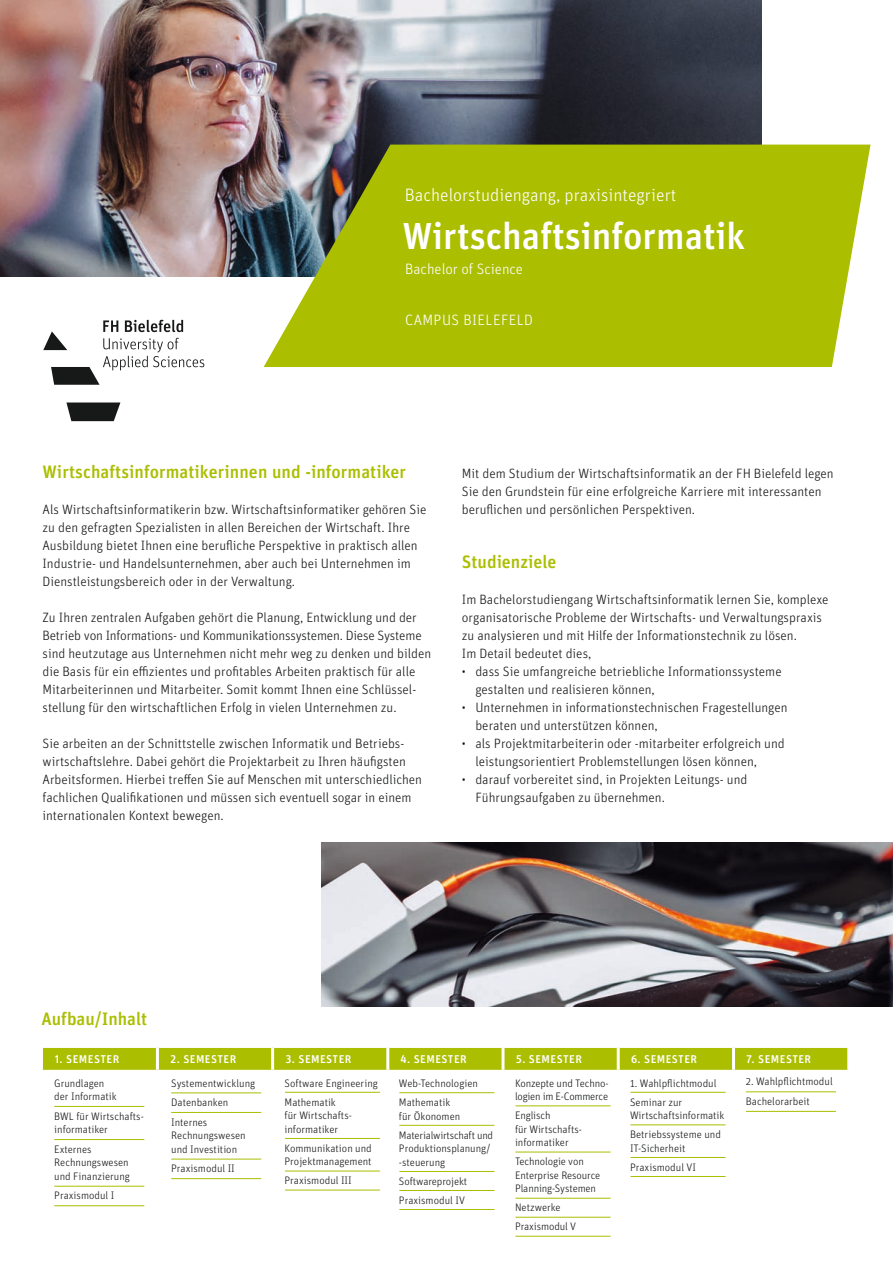
<style>
.page{position:relative;width:893px;height:1263px;background:#fff}
.page>*{position:absolute;margin:0;border:0;box-sizing:border-box;transform-origin:0 0}
.t1{font:500 37.5px "Unit Pro";color:#fff}
.t2{font:500 18px "Unit Pro";letter-spacing:.005em;color:#abbe00}
.t3{font:300 18px "Unit Pro";color:#fff}
.t4{font:300 15px "Unit Pro";color:#fff}
.t5{font:300 13.5px/18px "Unit Pro";color:#171818}
.t6{font:500 11.25px "Unit Pro";letter-spacing:.04em;color:#fff}
.t7{font:300 10.8px/13.6px "Unit Pro";color:#171818}
.t8{font:300 10.8px/19px "Unit Pro";letter-spacing:-.02em;color:#171818}
</style>
<div class="page">
<img style="left:0;top:0;width:761px;height:276px">
<div style="left:43px;top:1048px;width:804px;height:22px;background:#abbe00"></div>
<hr style="left:156px;top:1048px;width:3px;height:22px;background:#fff">
<hr style="left:271px;top:1048px;width:3px;height:22px;background:#fff">
<hr style="left:386px;top:1048px;width:3px;height:22px;background:#fff">
<hr style="left:501px;top:1048px;width:3px;height:22px;background:#fff">
<hr style="left:617px;top:1048px;width:3px;height:22px;background:#fff">
<hr style="left:732px;top:1048px;width:3px;height:22px;background:#fff">
<hr style="left:171px;top:1092px;width:90px;height:1px;background:#abbe00">
<hr style="left:171px;top:1112px;width:90px;height:1px;background:#abbe00">
<hr style="left:171px;top:1159px;width:90px;height:1px;background:#abbe00">
<hr style="left:171px;top:1178px;width:90px;height:1px;background:#abbe00">
<hr style="left:285px;top:1092px;width:95px;height:1px;background:#abbe00">
<hr style="left:285px;top:1138px;width:95px;height:1px;background:#abbe00">
<hr style="left:285px;top:1171px;width:95px;height:1px;background:#abbe00">
<hr style="left:285px;top:1190px;width:95px;height:1px;background:#abbe00">
<hr style="left:399px;top:1092px;width:95px;height:1px;background:#abbe00">
<hr style="left:399px;top:1125px;width:95px;height:1px;background:#abbe00">
<hr style="left:399px;top:1171px;width:95px;height:1px;background:#abbe00">
<hr style="left:399px;top:1190px;width:95px;height:1px;background:#abbe00">
<hr style="left:399px;top:1209px;width:95px;height:1px;background:#abbe00">
<hr style="left:515px;top:1105px;width:95px;height:1px;background:#abbe00">
<hr style="left:515px;top:1152px;width:95px;height:1px;background:#abbe00">
<hr style="left:515px;top:1198px;width:95px;height:1px;background:#abbe00">
<hr style="left:515px;top:1217px;width:95px;height:1px;background:#abbe00">
<hr style="left:515px;top:1236px;width:95px;height:1px;background:#abbe00">
<hr style="left:630px;top:1092px;width:96px;height:1px;background:#abbe00">
<hr style="left:630px;top:1124px;width:96px;height:1px;background:#abbe00">
<hr style="left:630px;top:1157px;width:96px;height:1px;background:#abbe00">
<hr style="left:630px;top:1176px;width:96px;height:1px;background:#abbe00">
<hr style="left:746px;top:1091px;width:90px;height:1px;background:#abbe00">
<hr style="left:746px;top:1111px;width:90px;height:1px;background:#abbe00">
<hr style="left:54px;top:1106px;width:90px;height:1px;background:#abbe00">
<hr style="left:54px;top:1139px;width:90px;height:1px;background:#abbe00">
<hr style="left:54px;top:1186px;width:90px;height:1px;background:#abbe00">
<hr style="left:54px;top:1205px;width:90px;height:1px;background:#abbe00">
<img style="left:322px;top:842px;width:571px;height:165px">
<svg style="left:66px;top:402px;width:54px;height:19px"></svg>
<svg style="left:43px;top:320px;width:161px;height:65px"></svg>
<svg style="left:264px;top:145px;width:606px;height:222px;background:#a8b915"></svg>
<h2 class="t3" style="left:405px;top:184px;width:273px">Bachelorstudiengang, praxisintegriert</h2>
<h1 class="t1" style="left:402px;top:212px;width:344px">Wirtschaftsinformatik</h1>
<p class="t4" style="left:405px;top:260px;width:119px">Bachelor of Science</p>
<p class="t4" style="left:405px;top:311px;width:129px">CAMPUS BIELEFELD</p>
<h2 class="t2" style="left:43px;top:460px;width:365px">Wirtschaftsinformatikerinnen und -informatiker</h2>
<p class="t5" style="left:43px;top:501px;width:385px">Als Wirtschaftsinformatikerin bzw. Wirtschaftsinformatiker gehören Sie zu den gefragten Spezialisten in allen Bereichen der Wirtschaft. Ihre Ausbildung bietet Ihnen eine berufliche Perspektive in praktisch allen Industrie- und Handelsunternehmen, aber auch bei Unternehmen im Dienstleistungsbereich oder in der Verwaltung.</p>
<p class="t5" style="left:43px;top:609px;width:390px">Zu Ihren zentralen Aufgaben gehört die Planung, Entwicklung und der Betrieb von Informations- und Kommunikationssystemen. Diese Systeme sind heutzutage aus Unternehmen nicht mehr weg zu denken und bilden die Basis für ein effizientes und profitables Arbeiten praktisch für alle Mitarbeiterinnen und Mitarbeiter. Somit kommt Ihnen eine Schlüssel&shy;stellung für den wirtschaftlichen Erfolg in vielen Unternehmen zu.</p>
<p class="t5" style="left:43px;top:735px;width:381px">Sie arbeiten an der Schnittstelle zwischen Informatik und Betriebs&shy;wirtschaftslehre. Dabei gehört die Projektarbeit zu Ihren häufigsten Arbeitsformen. Hierbei treffen Sie auf Menschen mit unterschiedlichen fachlichen Qualifikationen und müssen sich eventuell sogar in einem internationalen Kontext bewegen.</p>
<p class="t5" style="left:462px;top:465px;width:373px">Mit dem Studium der Wirtschaftsinformatik an der FH Bielefeld legen<br>Sie den Grundstein für eine erfolgreiche Karriere mit interessanten beruflichen und persönlichen Perspektiven.</p>
<h2 class="t2" style="left:462px;top:550px;width:96px">Studienziele</h2>
<p class="t5" style="left:462px;top:591px;width:368px">Im Bachelorstudiengang Wirtschaftsinformatik lernen Sie, komplexe organisatorische Probleme der Wirtschafts- und Verwaltungspraxis zu analysieren und mit Hilfe der Informationstechnik zu lösen.<br>Im Detail bedeutet dies,</p>
<p class="t5" style="left:475px;top:663px;width:308px;text-indent:-14px">• dass Sie umfangreiche betriebliche Informationssysteme gestalten und realisieren können,</p>
<p class="t5" style="left:475px;top:699px;width:314px;text-indent:-14px">• Unternehmen in informationstechnischen Fragestellungen beraten und unterstützen können,</p>
<p class="t5" style="left:475px;top:735px;width:311px;text-indent:-14px">• als Projektmitarbeiterin oder -mitarbeiter erfolgreich und leistungsorientiert Problemstellungen lösen können,</p>
<p class="t5" style="left:475px;top:771px;width:274px;text-indent:-14px">• darauf vorbereitet sind, in Projekten Leitungs- und<br>Führungsaufgaben zu übernehmen.</p>
<h2 class="t2" style="left:41px;top:1007px;width:107px">Aufbau/Inhalt</h2>
<p class="t6" style="left:55px;top:1052px;width:66px">1. SEMESTER</p>
<p class="t6" style="left:170px;top:1052px;width:68px">2. SEMESTER</p>
<p class="t6" style="left:285px;top:1052px;width:68px">3. SEMESTER</p>
<p class="t6" style="left:401px;top:1052px;width:68px">4. SEMESTER</p>
<p class="t6" style="left:516px;top:1052px;width:68px">5. SEMESTER</p>
<p class="t6" style="left:631px;top:1052px;width:68px">6. SEMESTER</p>
<p class="t6" style="left:746px;top:1052px;width:66px">7. SEMESTER</p>
<p class="t7" style="left:171px;top:1073px;width:85px;line-height:19.5px">Systementwicklung<br>Datenbanken<br>Internes</p>
<p class="t7" style="left:171px;top:1129px;width:76px">Rechnungswesen und Investition</p>
<p class="t7" style="left:171px;top:1162px;width:65px">Praxismodul II</p>
<p class="t7" style="left:746px;top:1072px;width:88px;line-height:19.5px">2. Wahlpflichtmodul<br>Bachelorarbeit</p>
<p class="t7" style="left:285px;top:1073px;width:95px;line-height:19px">Software Engineering<br>Mathematik</p>
<p class="t7" style="left:285px;top:1108px;width:69px">für Wirtschafts&shy;informatiker</p>
<p class="t7" style="left:285px;top:1141px;width:89px">Kommunikation und<br>Projektmanagement</p>
<p class="t7" style="left:285px;top:1174px;width:69px">Praxismodul III</p>
<p class="t7" style="left:630px;top:1073px;width:88px;line-height:19px">1. Wahlpflichtmodul<br>Seminar zur</p>
<p class="t7" style="left:630px;top:1106px;width:96px;line-height:19px">Wirtschaftsinformatik<br>Betriebssysteme und</p>
<p class="t7" style="left:630px;top:1138px;width:68px;line-height:19px">IT-Sicherheit<br>Praxismodul VI</p>
<p class="t7" style="left:515px;top:1076px;width:95px">Konzepte und Techno&shy;logien im E-Commerce</p>
<p class="t7" style="left:515px;top:1108px;width:69px">Englisch<br>für Wirtschafts&shy;informatiker</p>
<p class="t7" style="left:515px;top:1155px;width:87px">Technologie von<br>Enterprise Resource<br>Planning-Systemen</p>
<p class="t7" style="left:515px;top:1198px;width:63px;line-height:19px">Netzwerke<br>Praxismodul V</p>
<p class="t7" style="left:54px;top:1076px;width:64px">Grundlagen der Informatik</p>
<p class="t7" style="left:54px;top:1109px;width:91px">BWL für Wirtschafts&shy;informatiker</p>
<p class="t7" style="left:54px;top:1142px;width:77px">Externes<br>Rechnungswesen und Finanzierung</p>
<p class="t7" style="left:54px;top:1189px;width:62px">Praxismodul I</p>
<p class="t7" style="left:399px;top:1074px;width:81px;line-height:19px">Web-Technologien<br>Mathematik</p>
<p class="t8" style="left:399px;top:1106px;width:96px">für Ökonomen<br>Materialwirtschaft und</p>
<p class="t7" style="left:399px;top:1141px;width:93px">Produktionsplanung/ -steuerung</p>
<p class="t7" style="left:399px;top:1171px;width:70px;line-height:19px">Softwareprojekt<br>Praxismodul IV</p>
</div>
